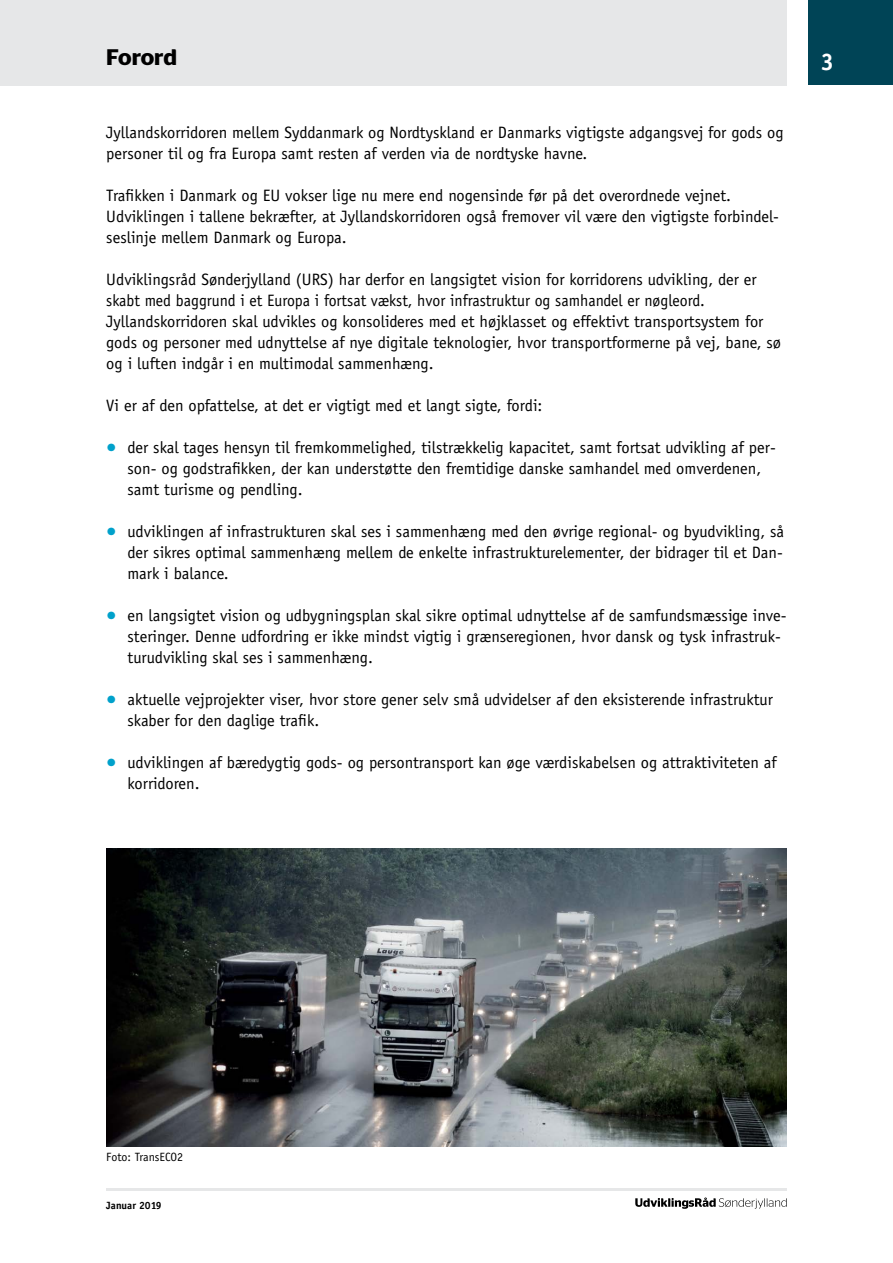
<style>
.page{position:relative;width:893px;height:1263px;background:#fff}
.page>*{position:absolute;margin:0;border:0;box-sizing:border-box;transform-origin:0 0}
.t1{font:700 24px "Officina Sans";color:#fff}
.t2{font:600 22.5px "Stag Sans";letter-spacing:-.005em;color:#000}
.t3{font:16.5px/21px "Officina Sans";color:#000}
.t4{font:12px "Officina Sans";color:#000}
.t5{font:700 10.5px "Officina Sans";color:#000}
.s1{font-size:21px;color:#00a1cb}
</style>
<div class="page">
<div style="left:808px;top:0;width:85px;height:85px;background:#004456"></div>
<svg style="left:635px;top:1197px;width:152px;height:12px"></svg>
<hr style="left:106px;top:1188px;width:681px;height:3px;background:#e6e7e8">
<div style="left:0;top:0;width:787px;height:85px;background:#e6e7e8"></div>
<img style="left:106px;top:848px;width:681px;height:298px">
<h2 class="t2" style="left:106px;top:44px;width:72px">Forord</h2>
<h1 class="t1" style="left:821px;top:47px;width:15px">3</h1>
<p class="t3" style="left:106px;top:122px;width:679px">Jyllandskorridoren mellem Syddanmark og Nordtyskland er Danmarks vigtigste adgangsvej for gods og personer til og fra Europa samt resten af verden via de nordtyske havne.</p>
<p class="t3" style="left:106px;top:185px;width:674px">Trafikken i Danmark og EU vokser lige nu mere end nogensinde før på det overordnede vejnet.<br>Udviklingen i tallene bekræfter, at Jyllandskorridoren også fremover vil være den vigtigste forbindel&shy;seslinje mellem Danmark og Europa.</p>
<p class="t3" style="left:106px;top:269px;width:676px">Udviklingsråd Sønderjylland (URS) har derfor en langsigtet vision for korridorens udvikling, der er skabt med baggrund i et Europa i fortsat vækst, hvor infrastruktur og samhandel er nøgleord.<br>Jyllandskorridoren skal udvikles og konsolideres med et højklasset og effektivt transportsystem for gods og personer med udnyttelse af nye digitale teknologier, hvor transportformerne på vej, bane, sø og i luften indgår i en multimodal sammenhæng.</p>
<p class="t3" style="left:106px;top:395px;width:438px">Vi er af den opfattelse, at det er vigtigt med et langt sigte, fordi:</p>
<p class="t3" style="left:128px;top:437px;width:650px;text-indent:-21px"><span class="s1">•</span> der skal tages hensyn til fremkommelighed, tilstrækkelig kapacitet, samt fortsat udvikling af per&shy;son- og godstrafikken, der kan understøtte den fremtidige danske samhandel med omverdenen, samt turisme og pendling.</p>
<p class="t3" style="left:128px;top:521px;width:658px;text-align:justify;text-indent:-21px"><span class="s1">•</span> udviklingen af infrastrukturen skal ses i sammenhæng med den øvrige regional- og byudvikling, så der sikres optimal sammenhæng mellem de enkelte infrastrukturelementer, der bidrager til et Dan&shy;mark i balance.</p>
<p class="t3" style="left:128px;top:605px;width:661px;text-indent:-21px"><span class="s1">•</span> en langsigtet vision og udbygningsplan skal sikre optimal udnyttelse af de samfundsmæssige inve&shy;steringer. Denne udfordring er ikke mindst vigtig i grænseregionen, hvor dansk og tysk infrastruk&shy;turudvikling skal ses i sammenhæng.</p>
<p class="t3" style="left:128px;top:689px;width:647px;text-indent:-21px"><span class="s1">•</span> aktuelle vejprojekter viser, hvor store gener selv små udvidelser af den eksisterende infrastruktur skaber for den daglige trafik.</p>
<p class="t3" style="left:128px;top:752px;width:651px;text-indent:-21px"><span class="s1">•</span> udviklingen af bæredygtig gods- og persontransport kan øge værdiskabelsen og attraktiviteten af korridoren.</p>
<p class="t4" style="left:106px;top:1150px;width:78px">Foto: TransECO2</p>
<p class="t5" style="left:106px;top:1199px;width:57px">Januar 2019</p>
</div>
